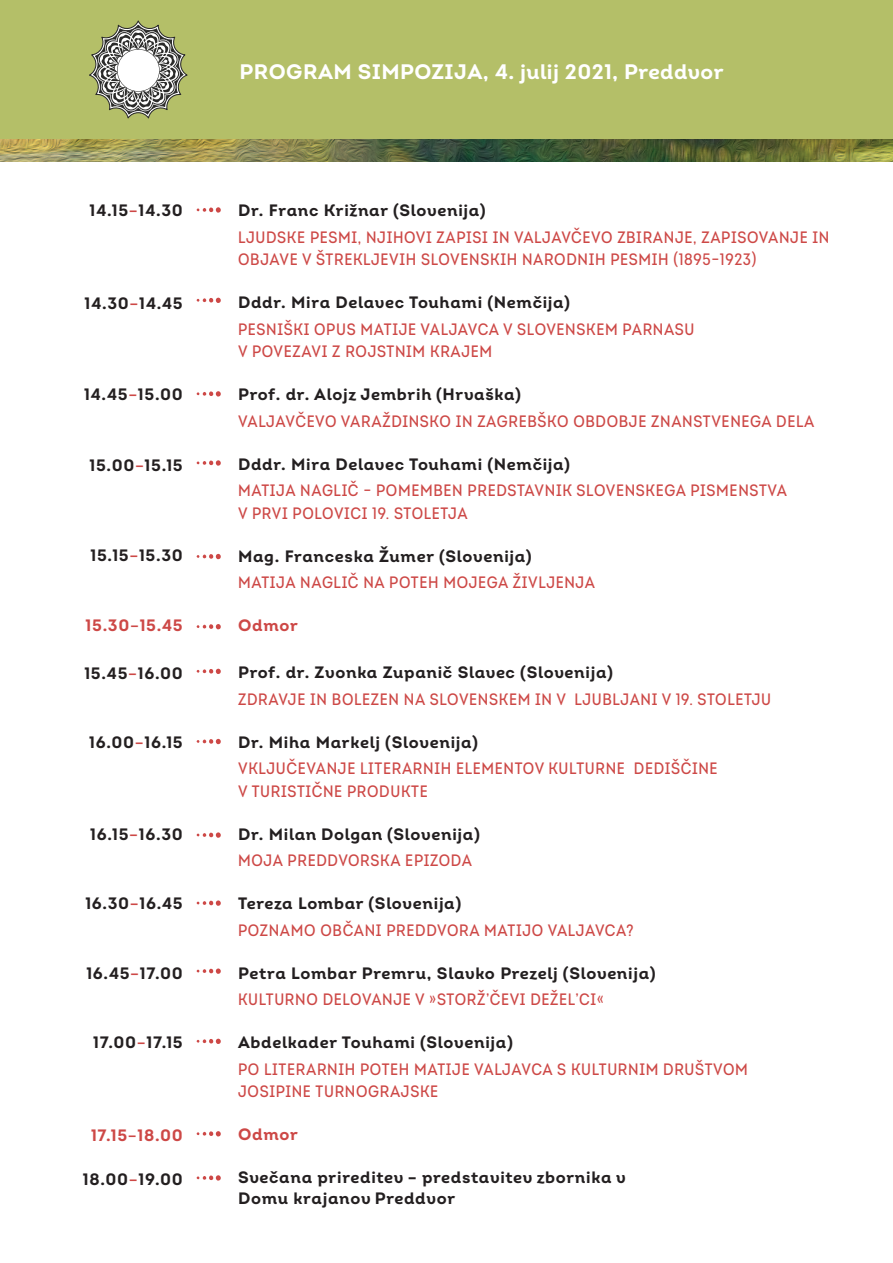
<style>
.page{position:relative;width:893px;height:1263px;background:#fff}
.page>*{position:absolute;margin:0;border:0;box-sizing:border-box;transform-origin:0 0}
.t1{font:21px "Intro Bold Alt";letter-spacing:.02em;color:#fff}
.t2{font:16.5px/22.5px "Intro Cond Medium Alt";letter-spacing:.04em;color:#cd4846}
.t3{font:16.5px/21px "Intro Bold Alt";letter-spacing:.04em;color:#231f20}
.t4{font:16.5px "Intro Bold Alt";letter-spacing:.04em;color:#cd4846}
.s1{font-family:"Intro Semi Bold Alt";color:#cd4846}
.s2{font-family:"Intro Semi Bold Alt"}
</style>
<div class="page">
<img style="left:0;top:139px;width:893px;height:23px">
<div style="left:0;top:0;width:893px;height:139px;background:#b4bf68"></div>
<svg style="left:89px;top:20px;width:99px;height:99px"></svg>
<svg style="left:197px;top:207px;width:24px;height:6px"></svg>
<svg style="left:197px;top:298px;width:24px;height:5px"></svg>
<svg style="left:197px;top:391px;width:24px;height:6px"></svg>
<svg style="left:197px;top:460px;width:24px;height:6px"></svg>
<svg style="left:197px;top:554px;width:24px;height:5px"></svg>
<svg style="left:197px;top:624px;width:24px;height:5px"></svg>
<svg style="left:197px;top:669px;width:24px;height:5px"></svg>
<svg style="left:197px;top:739px;width:24px;height:5px"></svg>
<svg style="left:197px;top:832px;width:24px;height:6px"></svg>
<svg style="left:197px;top:900px;width:24px;height:6px"></svg>
<svg style="left:197px;top:968px;width:24px;height:6px"></svg>
<svg style="left:197px;top:1039px;width:24px;height:5px"></svg>
<svg style="left:197px;top:1131px;width:24px;height:5px"></svg>
<svg style="left:197px;top:1175px;width:24px;height:5px"></svg>
<p class="t3" style="left:90px;top:199px;width:95px">14.15<span class="s1">–</span>14.30</p>
<p class="t3" style="left:85px;top:292px;width:100px">14.30<span class="s1">–</span>14.45</p>
<p class="t3" style="left:84px;top:384px;width:100px">14.45<span class="s1">–</span>15.00</p>
<p class="t3" style="left:89px;top:454px;width:95px">15.00<span class="s1">–</span>15.15</p>
<p class="t3" style="left:91px;top:544px;width:94px">15.15<span class="s1">–</span>15.30</p>
<p class="t4" style="left:86px;top:615px;width:99px">15.30<span class="s2">–</span>15.45</p>
<p class="t3" style="left:84px;top:663px;width:100px">15.45<span class="s1">–</span>16.00</p>
<p class="t3" style="left:89px;top:732px;width:95px">16.00<span class="s1">–</span>16.15</p>
<p class="t3" style="left:90px;top:823px;width:94px">16.15<span class="s1">–</span>16.30</p>
<p class="t3" style="left:85px;top:892px;width:99px">16.30<span class="s1">–</span>16.45</p>
<p class="t3" style="left:86px;top:963px;width:98px">16.45<span class="s1">–</span>17.00</p>
<p class="t3" style="left:93px;top:1032px;width:91px">17.00<span class="s1">–</span>17.15</p>
<p class="t4" style="left:91px;top:1125px;width:93px">17.15<span class="s2">–</span>18.00</p>
<p class="t3" style="left:83px;top:1168px;width:101px">18.00<span class="s1">–</span>19.00</p>
<p class="t1" style="left:240px;top:59px;width:486px">PROGRAM SIMPOZIJA, 4. julij 2021, Preddvor</p>
<p class="t3" style="left:238px;top:200px;width:249px">Dr. Franc Križnar (Slovenija)</p>
<p class="t2" style="left:238px;top:226px;width:593px">LJUDSKE PESMI, NJIHOVI ZAPISI IN VALJAVČEVO ZBIRANJE, ZAPISOVANJE IN<br>OBJAVE V ŠTREKLJEVIH SLOVENSKIH NARODNIH PESMIH (1895–1923)</p>
<p class="t3" style="left:238px;top:292px;width:333px">Dddr. Mira Delavec Touhami (Nemčija)</p>
<p class="t2" style="left:238px;top:318px;width:458px">PESNIŠKI OPUS MATIJE VALJAVCA V SLOVENSKEM PARNASU<br>V POVEZAVI Z ROJSTNIM KRAJEM</p>
<p class="t3" style="left:238px;top:384px;width:284px">Prof. dr. Alojz Jembrih (Hrvaška)</p>
<p class="t2" style="left:238px;top:410px;width:578px">VALJAVČEVO VARAŽDINSKO IN ZAGREBŠKO OBDOBJE ZNANSTVENEGA DELA</p>
<p class="t3" style="left:238px;top:453px;width:333px">Dddr. Mira Delavec Touhami (Nemčija)</p>
<p class="t2" style="left:238px;top:479px;width:550px">MATIJA NAGLIČ – POMEMBEN PREDSTAVNIK SLOVENSKEGA PISMENSTVA<br>V PRVI POLOVICI 19. STOLETJA</p>
<p class="t3" style="left:238px;top:545px;width:295px">Mag. Franceska Žumer (Slovenija)</p>
<p class="t2" style="left:238px;top:571px;width:358px">MATIJA NAGLIČ NA POTEH MOJEGA ŽIVLJENJA</p>
<p class="t4" style="left:238px;top:615px;width:61px">Odmor</p>
<p class="t3" style="left:238px;top:662px;width:376px">Prof. dr. Zvonka Zupanič Slavec (Slovenija)</p>
<p class="t2" style="left:238px;top:688px;width:534px">ZDRAVJE IN BOLEZEN NA SLOVENSKEM IN V LJUBLJANI V 19. STOLETJU</p>
<p class="t3" style="left:238px;top:731px;width:241px">Dr. Miha Markelj (Slovenija)</p>
<p class="t2" style="left:238px;top:757px;width:481px">VKLJUČEVANJE LITERARNIH ELEMENTOV KULTURNE DEDIŠČINE<br>V TURISTIČNE PRODUKTE</p>
<p class="t3" style="left:238px;top:823px;width:243px">Dr. Milan Dolgan (Slovenija)</p>
<p class="t2" style="left:238px;top:849px;width:235px">MOJA PREDDVORSKA EPIZODA</p>
<p class="t3" style="left:238px;top:893px;width:225px">Tereza Lombar (Slovenija)</p>
<p class="t2" style="left:238px;top:919px;width:397px">POZNAMO OBČANI PREDDVORA MATIJO VALJAVCA?</p>
<p class="t3" style="left:238px;top:962px;width:419px">Petra Lombar Premru, Slavko Prezelj (Slovenija)</p>
<p class="t2" style="left:238px;top:988px;width:367px">KULTURNO DELOVANJE V »STORŽ’ČEVI DEŽEL’CI«</p>
<p class="t3" style="left:238px;top:1032px;width:276px">Abdelkader Touhami (Slovenija)</p>
<p class="t2" style="left:238px;top:1058px;width:511px">PO LITERARNIH POTEH MATIJE VALJAVCA S KULTURNIM DRUŠTVOM<br>JOSIPINE TURNOGRAJSKE</p>
<p class="t4" style="left:238px;top:1124px;width:61px">Odmor</p>
<p class="t3" style="left:238px;top:1167px;width:389px">Svečana prireditev – predstavitev zbornika v<br>Domu krajanov Preddvor</p>
</div>
